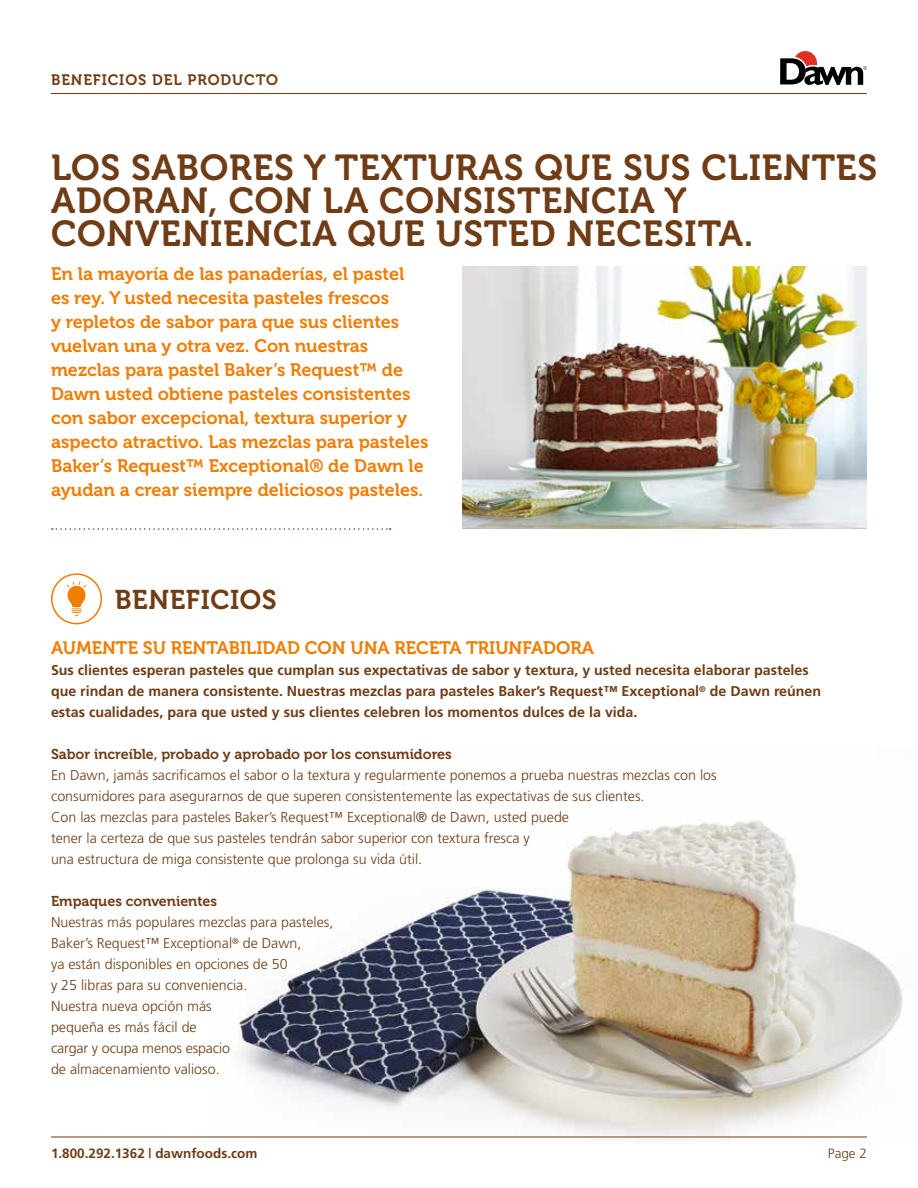
<style>
.page{position:relative;width:918px;height:1188px;background:#fff}
.page>*{position:absolute;margin:0;border:0;box-sizing:border-box;transform-origin:0 0}
.t1{font:36px/33px "Museo 700";letter-spacing:.02em;color:#703c15}
.t2{font:27px "Museo 700";letter-spacing:.02em;color:#703c15}
.t3{font:18px/24px "Museo 700";color:#ef7d05}
.t4{font:18px "Museo 700";color:#ef7d00}
.t5{font:15px "Museo 700";letter-spacing:.06em;color:#703c15}
.t6{font:300 14.25px/21px "Frutiger";color:#703c15}
.t7{font:700 14.25px/21px "Frutiger";color:#703c15}
.t8{font:14.25px "Museo 700";color:#703c15}
.t9{font:700 13.5px "Frutiger";color:#703c15}
.t10{font:300 13.5px "Frutiger";color:#703c15}
</style>
<div class="page">
<img style="left:213px;top:820px;width:690px;height:317px">
<hr style="left:51px;top:1137px;width:816px;height:1px;background:#703c15">
<hr style="left:51px;top:93px;width:816px;height:1px;background:#703c15">
<svg style="left:780px;top:51px;width:87px;height:34px"></svg>
<svg style="left:52px;top:528px;width:339px;height:2px"></svg>
<div style="left:51px;top:573px;width:51px;height:51px;border:2px solid #ef7d00;border-radius:50%"></div>
<svg style="left:67px;top:581px;width:19px;height:35px"></svg>
<img style="left:462px;top:267px;width:405px;height:262px">
<p class="t5" style="left:51px;top:72px;width:229px">BENEFICIOS DEL PRODUCTO</p>
<h1 class="t1" style="left:51px;top:152px;width:828px">LOS SABORES Y TEXTURAS QUE SUS CLIENTES<br>ADORAN, CON LA CONSISTENCIA Y<br>CONVENIENCIA QUE USTED NECESITA.</h1>
<p class="t3" style="left:51px;top:262px;width:379px">En la mayoría de las panaderías, el pastel<br>es rey. Y usted necesita pasteles frescos<br>y repletos de sabor para que sus clientes vuelvan una y otra vez. Con nuestras mezclas para pastel Baker’s Request™ de Dawn usted obtiene pasteles consistentes con sabor excepcional, textura superior y aspecto atractivo. Las mezclas para pasteles Baker’s Request™ Exceptional® de Dawn le ayudan a crear siempre deliciosos pasteles.</p>
<h2 class="t2" style="left:115px;top:585px;width:163px">BENEFICIOS</h2>
<p class="t4" style="left:51px;top:638px;width:545px">AUMENTE SU RENTABILIDAD CON UNA RECETA TRIUNFADORA</p>
<p class="t7" style="left:51px;top:660px;width:772px">Sus clientes esperan pasteles que cumplan sus expectativas de sabor y textura, y usted necesita elaborar pasteles que rindan de manera consistente. Nuestras mezclas para pasteles Baker’s Request™ Exceptional<sup>®</sup> de Dawn reúnen estas cualidades, para que usted y sus clientes celebren los momentos dulces de la vida.</p>
<p class="t8" style="left:51px;top:746px;width:402px">Sabor increíble, probado y aprobado por los consumidores</p>
<p class="t6" style="left:51px;top:765px;width:667px">En Dawn, jamás sacrificamos el sabor o la textura y regularmente ponemos a prueba nuestras mezclas con los consumidores para asegurarnos de que superen consistentemente las expectativas de sus clientes.<br>Con las mezclas para pasteles Baker’s Request™ Exceptional® de Dawn, usted puede<br>tener la certeza de que sus pasteles tendrán sabor superior con textura fresca y<br>una estructura de miga consistente que prolonga su vida útil.</p>
<p class="t8" style="left:51px;top:893px;width:168px">Empaques convenientes</p>
<p class="t6" style="left:51px;top:912px;width:284px">Nuestras más populares mezclas para pasteles,<br>Baker’s Request™ Exceptional<sup>®</sup> de Dawn,<br>ya están disponibles en opciones de 50<br>y 25 libras para su conveniencia.<br>Nuestra nueva opción más<br>pequeña es más fácil de<br>cargar y ocupa menos espacio<br>de almacenamiento valioso.</p>
<p class="t9" style="left:51px;top:1146px;width:208px">1.800.292.1362 | dawnfoods.com</p>
<p class="t10" style="left:828px;top:1146px;width:41px">Page 2</p>
</div>
